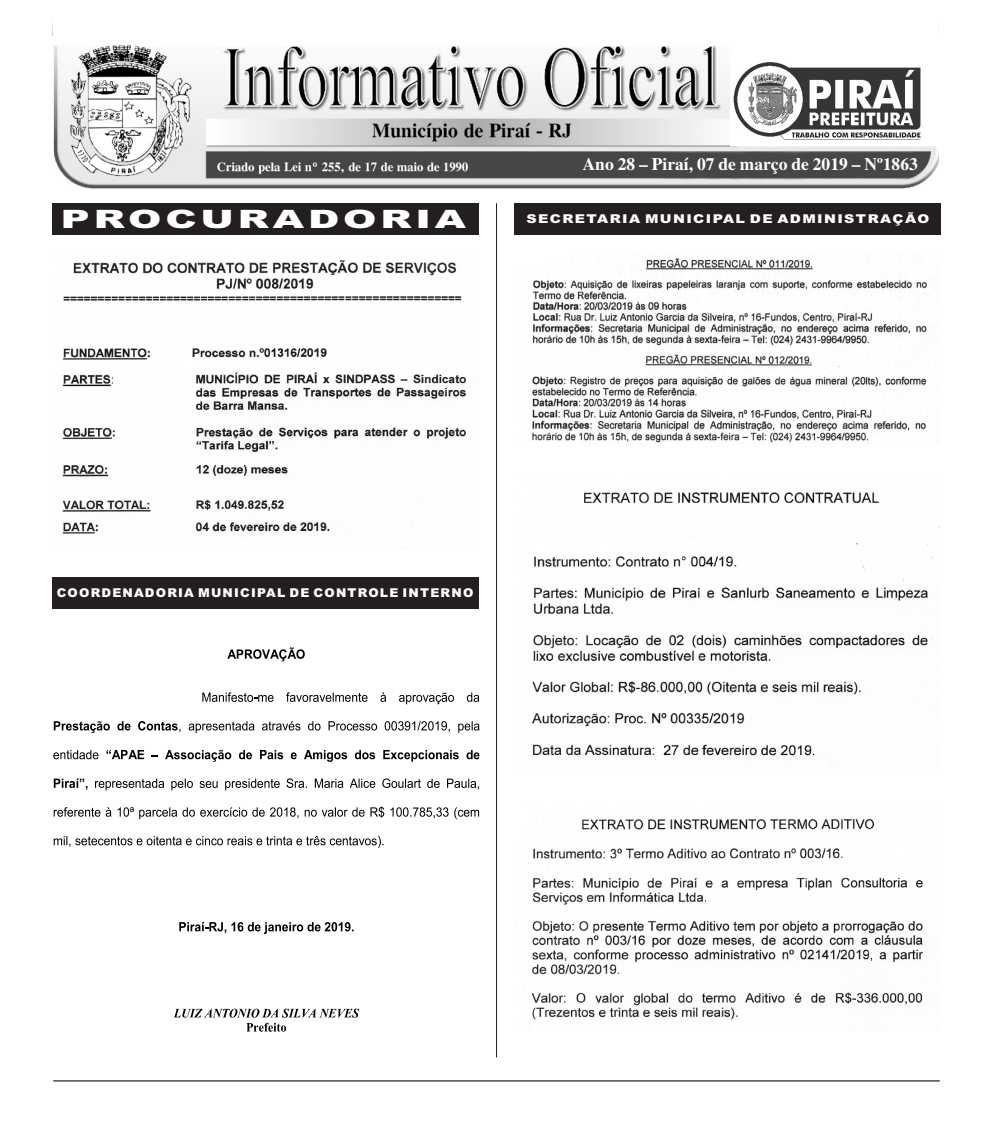
<style>
.page{position:relative;width:993px;height:1127px;background:#fff}
.page>*{position:absolute;margin:0;border:0;box-sizing:border-box;transform-origin:0 0}
.t1{font:900 25.38px "Arial";letter-spacing:.095em;color:#fff;scale:1.58 1}
.t2{font:700 17.5px "Times";color:#fff}
.t3{font:900 12.12px "Arial";letter-spacing:.095em;color:#fff}
.t4{font:900 12.12px "Arial";letter-spacing:.095em;color:#fff;scale:1.17 1}
</style>
<div class="page">
<hr style="left:53px;top:1080px;width:886px;height:1px;background:#000">
<img style="left:53px;top:45px;width:885px;height:144px">
<div style="left:732px;top:41px;width:207px;height:103px;background:#fff"></div>
<hr style="left:496px;top:203px;width:1px;height:854px;background:#231f20">
<img style="left:731px;top:59px;width:190px;height:84px">
<div style="left:52px;top:203px;width:426px;height:32px;background:#231f20"></div>
<div style="left:52px;top:577px;width:426px;height:32px;background:#231f20"></div>
<div style="left:514px;top:203px;width:426px;height:32px;background:#231f20"></div>
<img style="left:62px;top:260px;width:404px;height:274px">
<svg style="left:227px;top:647px;width:77px;height:14px"></svg>
<svg style="left:202px;top:692px;width:277px;height:12px"></svg>
<svg style="left:54px;top:721px;width:425px;height:12px"></svg>
<svg style="left:53px;top:750px;width:45px;height:9px"></svg>
<svg style="left:106px;top:750px;width:38px;height:9px"></svg>
<svg style="left:165px;top:750px;width:314px;height:12px"></svg>
<svg style="left:54px;top:778px;width:33px;height:12px"></svg>
<svg style="left:95px;top:778px;width:384px;height:12px"></svg>
<svg style="left:54px;top:806px;width:425px;height:13px"></svg>
<svg style="left:54px;top:836px;width:329px;height:12px"></svg>
<svg style="left:179px;top:922px;width:174px;height:12px"></svg>
<svg style="left:174px;top:1008px;width:185px;height:9px"></svg>
<svg style="left:246px;top:1023px;width:40px;height:8px"></svg>
<img style="left:532px;top:256px;width:408px;height:188px">
<img style="left:532px;top:492px;width:401px;height:264px">
<img style="left:514px;top:819px;width:409px;height:211px">
<h1 class="t1" style="left:61px;top:210px;width:258px">PROCURADORIA</h1>
<h2 class="t2" style="left:582px;top:158px;width:336px">Ano 28 – Piraí, 07 de março de 2019 – Nº1863</h2>
<p class="t4" style="left:526px;top:215px;width:345px">SECRETARIA MUNICIPAL DE ADMINISTRAÇÃO</p>
<p class="t3" style="left:57px;top:589px;width:418px">COORDENADORIA MUNICIPAL DE CONTROLE INTERNO</p>
</div>
